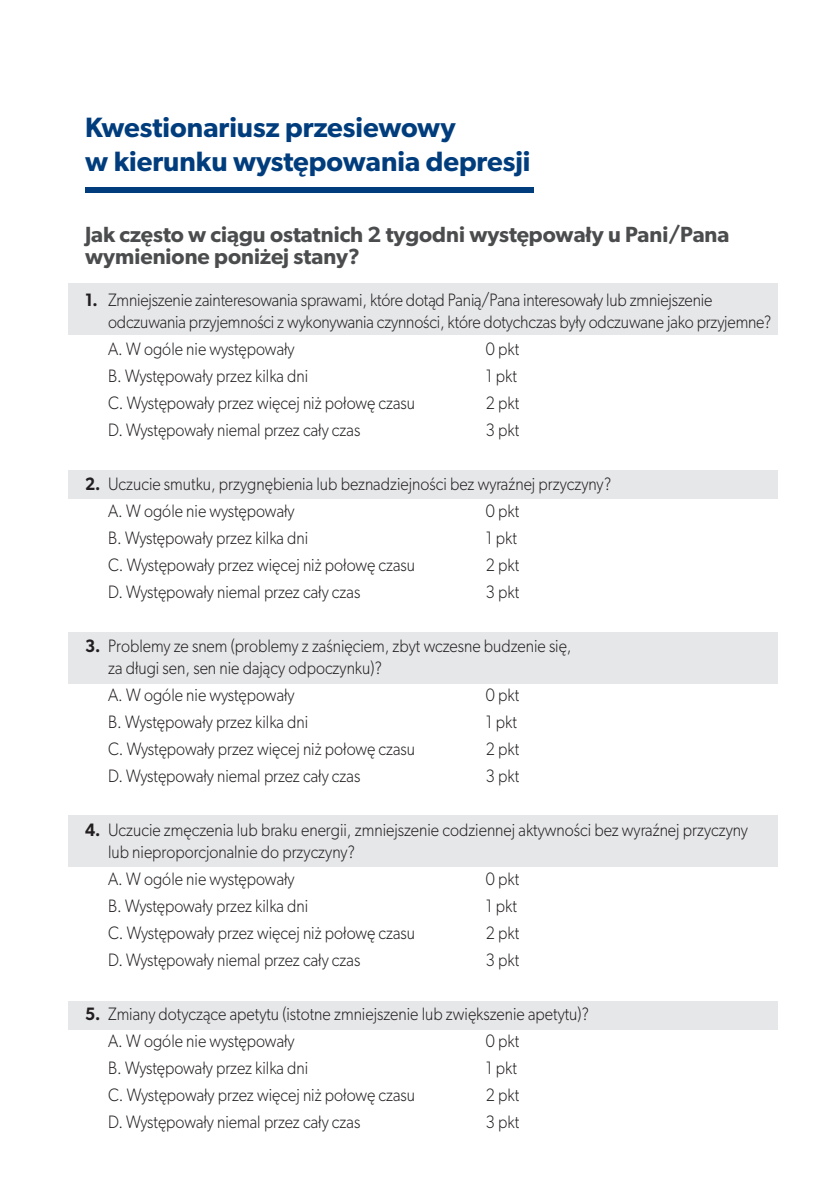
<style>
.page{position:relative;width:840px;height:1191px;background:#fff}
.page>*{position:absolute;margin:0;border:0;box-sizing:border-box;transform-origin:0 0}
.t1{font:600 28px/33.6px "Gibson";color:#013d7d}
.t2{font:600 22px/22px "Gibson";color:#4b4c4d}
.t3{font:300 18px/22px "Gibson";color:#231f20;scale:.9 1}
.s1{font-weight:600}
</style>
<div class="page">
<div style="left:68px;top:283px;width:709px;height:51px;background:#e6e7e9"></div>
<div style="left:68px;top:632px;width:709px;height:51px;background:#e6e7e9"></div>
<div style="left:68px;top:816px;width:709px;height:51px;background:#e6e7e9"></div>
<div style="left:68px;top:471px;width:709px;height:28px;background:#e6e7e9"></div>
<div style="left:68px;top:1001px;width:709px;height:28px;background:#e6e7e9"></div>
<div style="left:85px;top:187px;width:448px;height:6px;background:#013d7d"></div>
<h1 class="t1" style="left:85px;top:110px;width:446px">Kwestionariusz przesiewowy<br>w kierunku występowania depresji</h1>
<p class="t2" style="left:85px;top:223px;width:645px">Jak często w ciągu ostatnich 2 tygodni występowały u Pani/Pana wymienione poniżej stany?</p>
<p class="t3" style="left:108px;top:289px;width:738px;text-indent:-23px"><span class="s1">1.</span> Zmniejszenie zainteresowania sprawami, które dotąd Panią/Pana interesowały lub zmniejszenie odczuwania przyjemności z wykonywania czynności, które dotychczas były odczuwane jako przyjemne?</p>
<p class="t3" style="left:108px;top:338px;width:209px">A. W ogóle nie występowały</p>
<p class="t3" style="left:485px;top:338px;width:39px">0 pkt</p>
<p class="t3" style="left:108px;top:365px;width:224px">B. Występowały przez kilka dni</p>
<p class="t3" style="left:485px;top:365px;width:36px">1 pkt</p>
<p class="t3" style="left:108px;top:392px;width:342px">C. Występowały przez więcej niż połowę czasu</p>
<p class="t3" style="left:485px;top:392px;width:39px">2 pkt</p>
<p class="t3" style="left:108px;top:419px;width:282px">D. Występowały niemal przez cały czas</p>
<p class="t3" style="left:485px;top:419px;width:39px">3 pkt</p>
<p class="t3" style="left:108px;top:470px;width:560px;line-height:27px;text-indent:-23px"><span class="s1">2.</span> Uczucie smutku, przygnębienia lub beznadziejności bez wyraźnej przyczyny?<br>A. W ogóle nie występowały</p>
<p class="t3" style="left:485px;top:500px;width:39px">0 pkt</p>
<p class="t3" style="left:108px;top:527px;width:224px">B. Występowały przez kilka dni</p>
<p class="t3" style="left:485px;top:527px;width:36px">1 pkt</p>
<p class="t3" style="left:108px;top:554px;width:342px">C. Występowały przez więcej niż połowę czasu</p>
<p class="t3" style="left:485px;top:554px;width:39px">2 pkt</p>
<p class="t3" style="left:108px;top:581px;width:282px">D. Występowały niemal przez cały czas</p>
<p class="t3" style="left:485px;top:581px;width:39px">3 pkt</p>
<p class="t3" style="left:108px;top:635px;width:516px;text-indent:-23px"><span class="s1">3.</span> Problemy ze snem (problemy z zaśnięciem, zbyt wczesne budzenie się, za długi sen, sen nie dający odpoczynku)?</p>
<p class="t3" style="left:108px;top:684px;width:209px">A. W ogóle nie występowały</p>
<p class="t3" style="left:485px;top:684px;width:39px">0 pkt</p>
<p class="t3" style="left:108px;top:711px;width:224px">B. Występowały przez kilka dni</p>
<p class="t3" style="left:485px;top:711px;width:36px">1 pkt</p>
<p class="t3" style="left:108px;top:738px;width:342px">C. Występowały przez więcej niż połowę czasu</p>
<p class="t3" style="left:485px;top:738px;width:39px">2 pkt</p>
<p class="t3" style="left:108px;top:765px;width:282px">D. Występowały niemal przez cały czas</p>
<p class="t3" style="left:485px;top:765px;width:39px">3 pkt</p>
<p class="t3" style="left:108px;top:819px;width:712px;text-indent:-23px"><span class="s1">4.</span> Uczucie zmęczenia lub braku energii, zmniejszenie codziennej aktywności bez wyraźnej przyczyny lub nieproporcjonalnie do przyczyny?</p>
<p class="t3" style="left:108px;top:868px;width:209px">A. W ogóle nie występowały</p>
<p class="t3" style="left:485px;top:868px;width:39px">0 pkt</p>
<p class="t3" style="left:108px;top:895px;width:224px">B. Występowały przez kilka dni</p>
<p class="t3" style="left:485px;top:895px;width:36px">1 pkt</p>
<p class="t3" style="left:108px;top:922px;width:342px">C. Występowały przez więcej niż połowę czasu</p>
<p class="t3" style="left:485px;top:922px;width:39px">2 pkt</p>
<p class="t3" style="left:108px;top:949px;width:282px">D. Występowały niemal przez cały czas</p>
<p class="t3" style="left:485px;top:949px;width:39px">3 pkt</p>
<p class="t3" style="left:108px;top:1000px;width:535px;line-height:27px;text-indent:-23px"><span class="s1">5.</span> Zmiany dotyczące apetytu (istotne zmniejszenie lub zwiększenie apetytu)?<br>A. W ogóle nie występowały</p>
<p class="t3" style="left:485px;top:1030px;width:39px">0 pkt</p>
<p class="t3" style="left:108px;top:1057px;width:224px">B. Występowały przez kilka dni</p>
<p class="t3" style="left:485px;top:1057px;width:36px">1 pkt</p>
<p class="t3" style="left:108px;top:1084px;width:342px">C. Występowały przez więcej niż połowę czasu</p>
<p class="t3" style="left:485px;top:1084px;width:39px">2 pkt</p>
<p class="t3" style="left:108px;top:1111px;width:282px">D. Występowały niemal przez cały czas</p>
<p class="t3" style="left:485px;top:1111px;width:39px">3 pkt</p>
</div>
